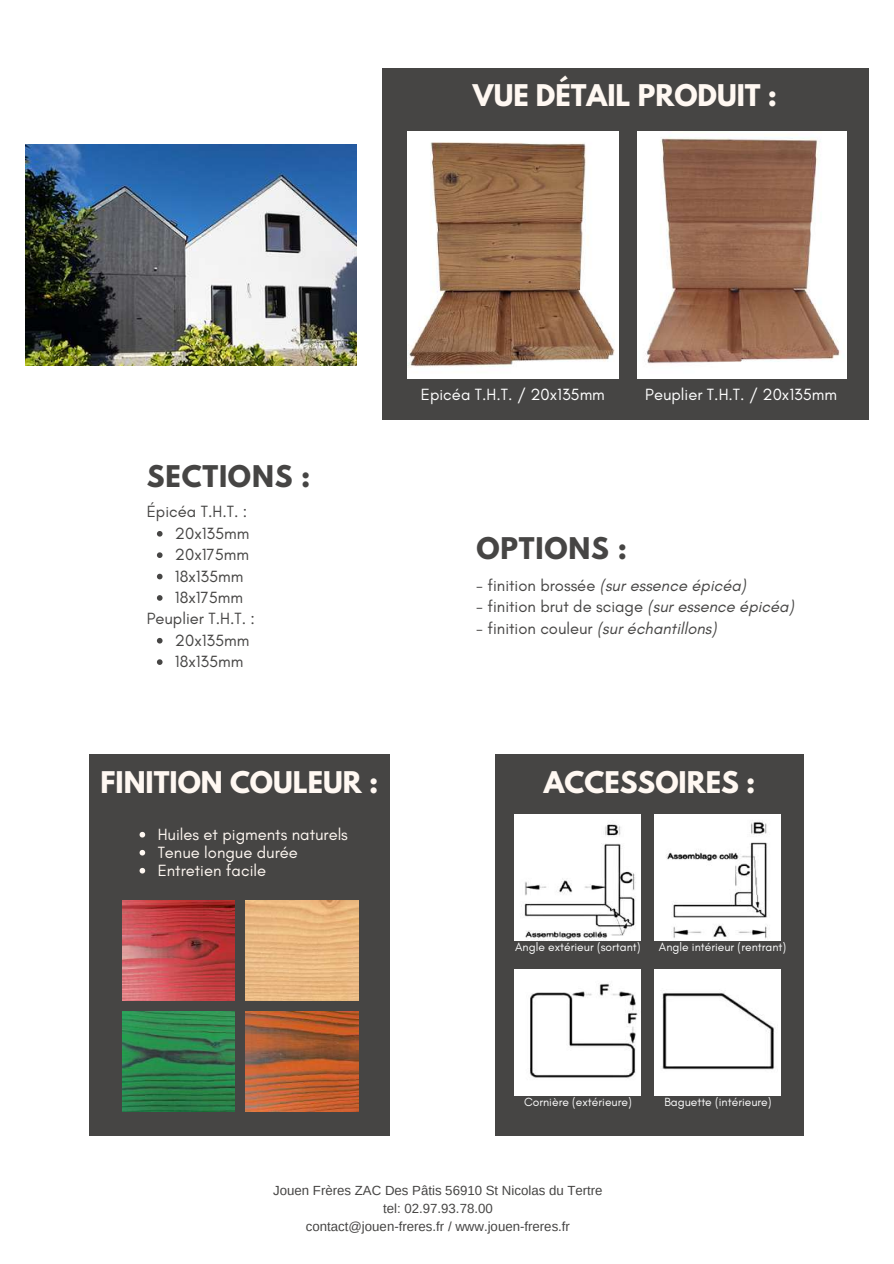
<style>
.page{position:relative;width:894px;height:1264px;background:#fff}
.page>*{position:absolute;margin:0;border:0;box-sizing:border-box;transform-origin:0 0}
.t1{font:700 26.4px "League Spartan";color:#fff8f2}
.t2{font:700 26.4px "League Spartan";letter-spacing:.03em;color:#464544}
.t3{font:16.5px "Glacial Indifference";color:#464544}
.t4{font:italic 16.5px "Glacial Indifference";color:#464544}
.t5{font:16.5px/18px "Glacial Indifference";color:#fff8f2}
.t6{font:16.5px "Glacial Indifference";color:#fff}
.t7{font:13.2px/18px "Arimo";color:#464544;text-align:center}
.t8{font:12px "Glacial Indifference";color:#fff}
.s1{font-style:normal}
.s2{font-style:italic}
</style>
<div class="page">
<div style="left:495px;top:754px;width:308px;height:381px;background:#464544"></div>
<div style="left:89px;top:754px;width:300px;height:381px;background:#464544"></div>
<img style="left:122px;top:900px;width:113px;height:100px">
<img style="left:246px;top:900px;width:112px;height:100px">
<img style="left:122px;top:1011px;width:113px;height:100px">
<img style="left:246px;top:1011px;width:112px;height:100px">
<div style="left:382px;top:68px;width:485px;height:351px;background:#464544"></div>
<img style="left:25px;top:145px;width:331px;height:220px">
<img style="left:637px;top:131px;width:209px;height:247px">
<img style="left:407px;top:131px;width:211px;height:247px">
<svg style="left:139px;top:831px;width:6px;height:6px"></svg>
<svg style="left:139px;top:849px;width:6px;height:6px"></svg>
<svg style="left:139px;top:867px;width:6px;height:6px"></svg>
<img style="left:514px;top:814px;width:126px;height:126px">
<img style="left:654px;top:814px;width:126px;height:126px">
<img style="left:514px;top:969px;width:126px;height:126px">
<img style="left:654px;top:969px;width:126px;height:126px">
<svg style="left:157px;top:531px;width:5px;height:5px"></svg>
<svg style="left:157px;top:552px;width:5px;height:6px"></svg>
<svg style="left:157px;top:573px;width:5px;height:6px"></svg>
<svg style="left:157px;top:595px;width:5px;height:5px"></svg>
<svg style="left:157px;top:638px;width:5px;height:5px"></svg>
<svg style="left:157px;top:659px;width:5px;height:6px"></svg>
<h1 class="t1" style="left:473px;top:82px;width:306px">VUE DÉTAIL PRODUIT :</h1>
<h1 class="t2" style="left:147px;top:463px;width:165px">SECTIONS :</h1>
<p class="t3" style="left:147px;top:502px;width:102px">Épicéa T.H.T. :</p>
<p class="t3" style="left:175px;top:523px;width:76px">20x135mm</p>
<p class="t3" style="left:175px;top:544px;width:76px">20x175mm</p>
<p class="t3" style="left:175px;top:566px;width:70px">18x135mm</p>
<p class="t3" style="left:175px;top:587px;width:70px">18x175mm</p>
<p class="t3" style="left:147px;top:608px;width:110px">Peuplier T.H.T. :</p>
<p class="t3" style="left:175px;top:630px;width:76px">20x135mm</p>
<p class="t3" style="left:175px;top:651px;width:70px">18x135mm</p>
<h1 class="t1" style="left:101px;top:769px;width:279px">FINITION COULEUR :</h1>
<p class="t5" style="left:158px;top:825px;width:192px">Huiles et pigments naturels<br>Tenue longue durée<br>Entretien facile</p>
<p class="t6" style="left:421px;top:384px;width:185px">Epicéa T.H.T. / 20x135mm</p>
<p class="t6" style="left:645px;top:384px;width:193px">Peuplier T.H.T. / 20x135mm</p>
<h1 class="t2" style="left:476px;top:535px;width:152px">OPTIONS :</h1>
<p class="t4" style="left:476px;top:575px;width:271px"><span class="s1">- finition brossée</span> (sur essence épicéa)</p>
<p class="t3" style="left:476px;top:596px;width:319px">- finition brut de sciage <span class="s2">(sur essence épicéa)</span></p>
<p class="t4" style="left:476px;top:618px;width:242px"><span class="s1">- finition couleur</span> (sur échantillons)</p>
<h1 class="t1" style="left:543px;top:769px;width:213px">ACCESSOIRES :</h1>
<p class="t8" style="left:515px;top:939px;width:127px">Angle extérieur (sortant)</p>
<p class="t8" style="left:658px;top:939px;width:129px">Angle intérieur (rentrant)</p>
<p class="t8" style="left:524px;top:1094px;width:109px">Cornière (extérieure)</p>
<p class="t8" style="left:664px;top:1094px;width:109px">Baguette (intérieure)</p>
<p class="t7" style="left:273px;top:1181px;width:331px">Jouen Frères ZAC Des Pâtis 56910 St Nicolas du Tertre tel: 02.97.93.78.00<br>contact@jouen-freres.fr / www.jouen-freres.fr</p>
</div>
